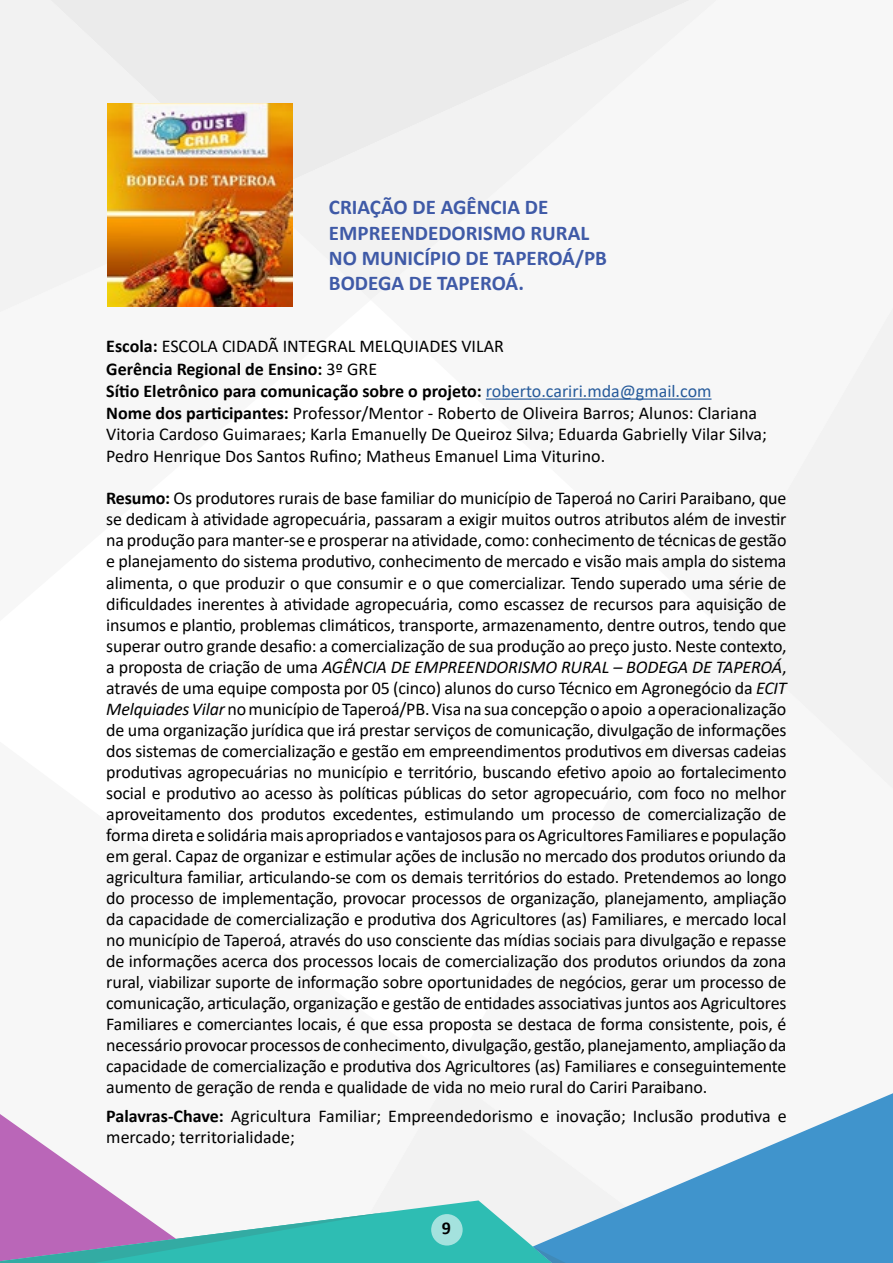
<style>
.page{position:relative;width:893px;height:1263px;background:#fff}
.page>*{position:absolute;margin:0;border:0;box-sizing:border-box;transform-origin:0 0}
.t1{font:700 21px/25.2px "Calibri";color:#3f5aa7}
.t2{font:18px/21px "Calibri";color:#000}
.t3{font:700 18px "Calibri";color:#000}
.s1{font-weight:700}
.s2{color:#275b9b}
.s3{font-style:italic}
</style>
<div class="page">
<div style="left:433px;top:1076px;width:55px;height:29px;background:#f2f2f2"></div>
<div style="left:293px;top:195px;width:198px;height:105px;background:#f2f2f2"></div>
<div style="left:713px;top:308px;width:180px;height:480px;background:#f6f6f6"></div>
<div style="left:0;top:195px;width:107px;height:117px;background:#f2f2f2"></div>
<div style="left:0;top:0;width:716px;height:195px;background:#f2f2f2"></div>
<svg style="left:637px;top:1093px;width:256px;height:170px;fill:#4094cc"></svg>
<svg style="left:0;top:1105px;width:637px;height:158px"></svg>
<div style="left:431px;top:1214px;width:32px;height:31px;background:#a4e2de;border-radius:50%"></div>
<hr style="left:486px;top:398px;width:225px;height:2px;background:#275b9b">
<img style="left:107px;top:103px;width:186px;height:204px">
<p class="t1" style="left:329px;top:195px;width:280px">CRIAÇÃO DE AGÊNCIA DE<br>EMPREENDEDORISMO RURAL<br>NO MUNICÍPIO DE TAPEROÁ/PB<br>BODEGA DE TAPEROÁ.</p>
<p class="t2" style="left:106px;top:333px;width:399px;line-height:23.7px"><span class="s1">Escola:</span> ESCOLA CIDADÃ INTEGRAL MELQUIADES VILAR<br><span class="s1">Gerência Regional de Ensino:</span> 3º GRE</p>
<p class="t2" style="left:106px;top:380px;width:662px;line-height:21.6px"><span class="s1">Sítio Eletrônico para comunicação sobre o projeto:</span> <span class="s2">roberto.cariri.mda@gmail.com<br></span><span class="s1">Nome dos participantes:</span> Professor/Mentor - Roberto de Oliveira Barros; Alunos: Clariana Vitoria Cardoso Guimaraes; Karla Emanuelly De Queiroz Silva; Eduarda Gabrielly Vilar Silva; Pedro Henrique Dos Santos Rufino; Matheus Emanuel Lima Viturino.</p>
<p class="t2" style="left:106px;top:487px;width:682px;text-align:justify"><span class="s1">Resumo:</span> Os produtores rurais de base familiar do município de Taperoá no Cariri Paraibano, que se dedicam à atividade agropecuária, passaram a exigir muitos outros atributos além de investir na produção para manter-se e prosperar na atividade, como: conhecimento de técnicas de gestão e planejamento do sistema produtivo, conhecimento de mercado e visão mais ampla do sistema alimenta, o que produzir o que consumir e o que comercializar. Tendo superado uma série de dificuldades inerentes à atividade agropecuária, como escassez de recursos para aquisição de insumos e plantio, problemas climáticos, transporte, armazenamento, dentre outros, tendo que superar outro grande desafio: a comercialização de sua produção ao preço justo. Neste contexto, a proposta de criação de uma <span class="s3">AGÊNCIA DE EMPREENDORISMO RURAL – BODEGA DE TAPEROÁ</span>, através de uma equipe composta por 05 (cinco) alunos do curso Técnico em Agronegócio da <span class="s3">ECIT Melquiades Vilar</span> no município de Taperoá/PB. Visa na sua concepção o apoio a operacionalização de uma organização jurídica que irá prestar serviços de comunicação, divulgação de informações dos sistemas de comercialização e gestão em empreendimentos produtivos em diversas cadeias produtivas agropecuárias no município e território, buscando efetivo apoio ao fortalecimento social e produtivo ao acesso às políticas públicas do setor agropecuário, com foco no melhor aproveitamento dos produtos excedentes, estimulando um processo de comercialização de forma direta e solidária mais apropriados e vantajosos para os Agricultores Familiares e população em geral. Capaz de organizar e estimular ações de inclusão no mercado dos produtos oriundo da agricultura familiar, articulando-se com os demais territórios do estado. Pretendemos ao longo do processo de implementação, provocar processos de organização, planejamento, ampliação da capacidade de comercialização e produtiva dos Agricultores (as) Familiares, e mercado local no município de Taperoá, através do uso consciente das mídias sociais para divulgação e repasse de informações acerca dos processos locais de comercialização dos produtos oriundos da zona rural, viabilizar suporte de informação sobre oportunidades de negócios, gerar um processo de comunicação, articulação, organização e gestão de entidades associativas juntos aos Agricultores Familiares e comerciantes locais, é que essa proposta se destaca de forma consistente, pois, é necessário provocar processos de conhecimento, divulgação, gestão, planejamento, ampliação da capacidade de comercialização e produtiva dos Agricultores (as) Familiares e conseguintemente aumento de geração de renda e qualidade de vida no meio rural do Cariri Paraibano.</p>
<p class="t2" style="left:106px;top:1105px;width:682px"><span class="s1">Palavras-Chave:</span> Agricultura Familiar; Empreendedorismo e inovação; Inclusão produtiva e mercado; territorialidade;</p>
<p class="t3" style="left:442px;top:1216px;width:11px">9</p>
</div>
